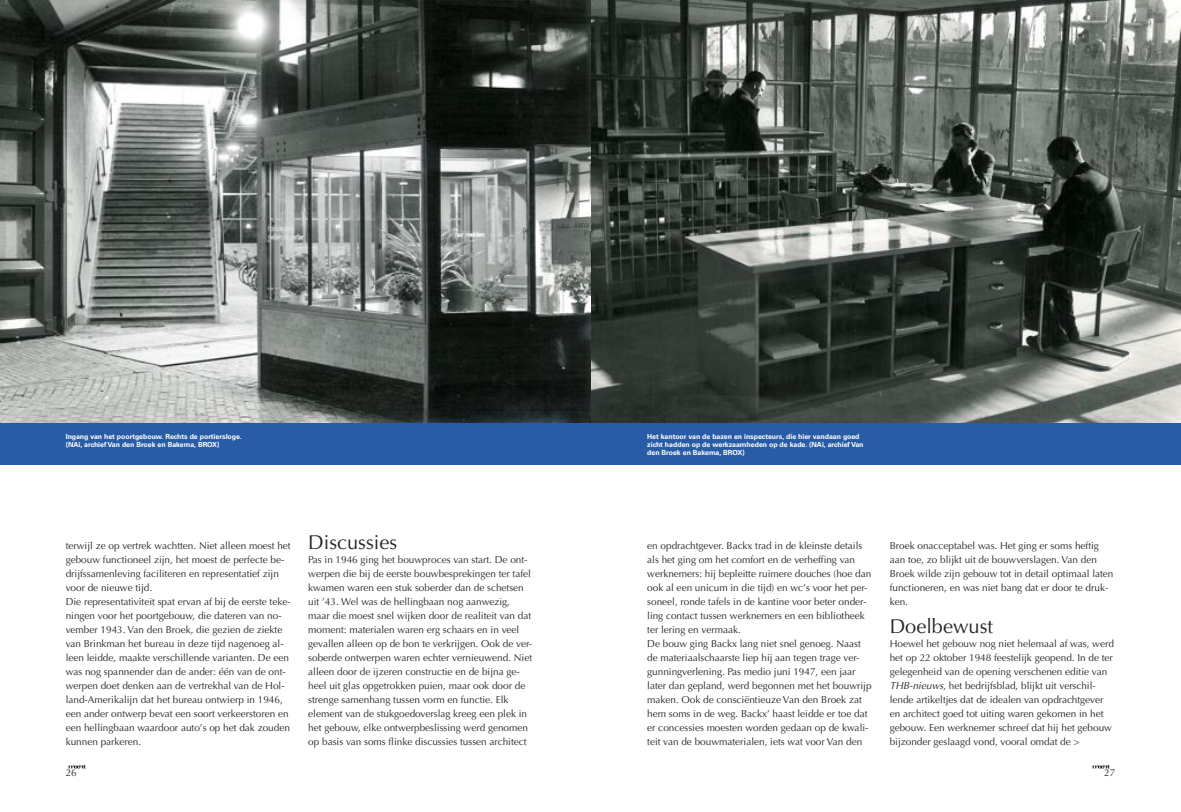
<style>
.page{position:relative;width:1181px;height:812px;background:#fff}
.page>*{position:absolute;margin:0;border:0;box-sizing:border-box;transform-origin:0 0}
.t1{font:20px "Optima";color:#272627}
.t2{font:10px/14px "Optima";color:#272627}
.t3{font:700 7px/8px "Univers";color:#fff}
.s1{font-style:italic}
</style>
<div class="page">
<svg style="left:1092px;top:765px;width:17px;height:3px"></svg>
<svg style="left:69px;top:765px;width:17px;height:3px"></svg>
<img style="left:0;top:1px;width:1180px;height:422px">
<div style="left:590px;top:423px;width:590px;height:42px;background:#295ca6"></div>
<div style="left:0;top:423px;width:590px;height:42px;background:#295ca6"></div>
<p class="t3" style="left:66px;top:432px;width:178px">Ingang van het poortgebouw. Rechts de portiersloge. (NAi, archief Van den Broek en Bakema, BROX)</p>
<p class="t2" style="left:66px;top:539px;width:226px">terwijl ze op vertrek wachtten. Niet alleen moest het gebouw functioneel zijn, het moest de perfecte be&shy;drijfssamenleving faciliteren en representatief zijn voor de nieuwe tijd.<br>Die representativiteit spat ervan af bij de eerste teke&shy;ningen voor het poortgebouw, die dateren van no&shy;vember 1943. Van den Broek, die gezien de ziekte van Brinkman het bureau in deze tijd nagenoeg al&shy;leen leidde, maakte verschillende varianten. De een was nog spannender dan de ander: één van de ont&shy;werpen doet denken aan de vertrekhal van de Hol&shy;land-Amerikalijn dat het bureau ontwierp in 1946, een ander ontwerp bevat een soort verkeerstoren en een hellingbaan waardoor auto’s op het dak zouden kunnen parkeren.</p>
<h1 class="t1" style="left:308px;top:530px;width:90px">Discussies</h1>
<p class="t2" style="left:308px;top:553px;width:225px">Pas in 1946 ging het bouwproces van start. De ont&shy;werpen die bij de eerste bouwbesprekingen ter tafel kwamen waren een stuk soberder dan de schetsen uit ’43. Wel was de hellingbaan nog aanwezig, maar die moest snel wijken door de realiteit van dat moment: materialen waren erg schaars en in veel gevallen alleen op de bon te verkrijgen. Ook de ver&shy;soberde ontwerpen waren echter vernieuwend. Niet alleen door de ijzeren constructie en de bijna ge&shy;heel uit glas opgetrokken puien, maar ook door de strenge samenhang tussen vorm en functie. Elk element van de stukgoedoverslag kreeg een plek in het gebouw, elke ontwerpbeslissing werd genomen op basis van soms flinke discussies tussen architect</p>
<p class="t3" style="left:647px;top:432px;width:218px">Het kantoor van de bazen en inspecteurs, die hier vandaan goed zicht hadden op de werkzaamheden op de kade. (NAi, archief Van den Broek en Bakema, BROX)</p>
<p class="t2" style="left:647px;top:539px;width:226px">en opdrachtgever. Backx trad in de kleinste details als het ging om het comfort en de verheffing van werknemers: hij bepleitte ruimere douches (hoe dan ook al een unicum in die tijd) en wc’s voor het per&shy;soneel, ronde tafels in de kantine voor beter onder&shy;ling contact tussen werknemers en een bibliotheek ter lering en vermaak.<br>De bouw ging Backx lang niet snel genoeg. Naast de materiaalschaarste liep hij aan tegen trage ver&shy;gunningverlening. Pas medio juni 1947, een jaar later dan gepland, werd begonnen met het bouwrijp maken. Ook de consciëntieuze Van den Broek zat hem soms in de weg. Backx’ haast leidde er toe dat er concessies moesten worden gedaan op de kwali&shy;teit van de bouwmaterialen, iets wat voor Van den</p>
<p class="t2" style="left:889px;top:539px;width:225px">Broek onacceptabel was. Het ging er soms heftig aan toe, zo blijkt uit de bouwverslagen. Van den Broek wilde zijn gebouw tot in detail optimaal laten functioneren, en was niet bang dat er door te druk&shy;ken.</p>
<h1 class="t1" style="left:889px;top:614px;width:105px">Doelbewust</h1>
<p class="t2" style="left:889px;top:637px;width:226px">Hoewel het gebouw nog niet helemaal af was, werd het op 22 oktober 1948 feestelijk geopend. In de ter gelegenheid van de opening verschenen editie van <span class="s1">THB-nieuws</span>, het bedrijfsblad, blijkt uit verschil&shy;lende artikeltjes dat de idealen van opdrachtgever en architect goed tot uiting waren gekomen in het gebouw. Een werknemer schreef dat hij het gebouw bijzonder geslaagd vond, vooral omdat de &gt;</p>
<p class="t2" style="left:66px;top:766px;width:13px">26</p>
<p class="t2" style="left:1103px;top:766px;width:13px">27</p>
</div>
